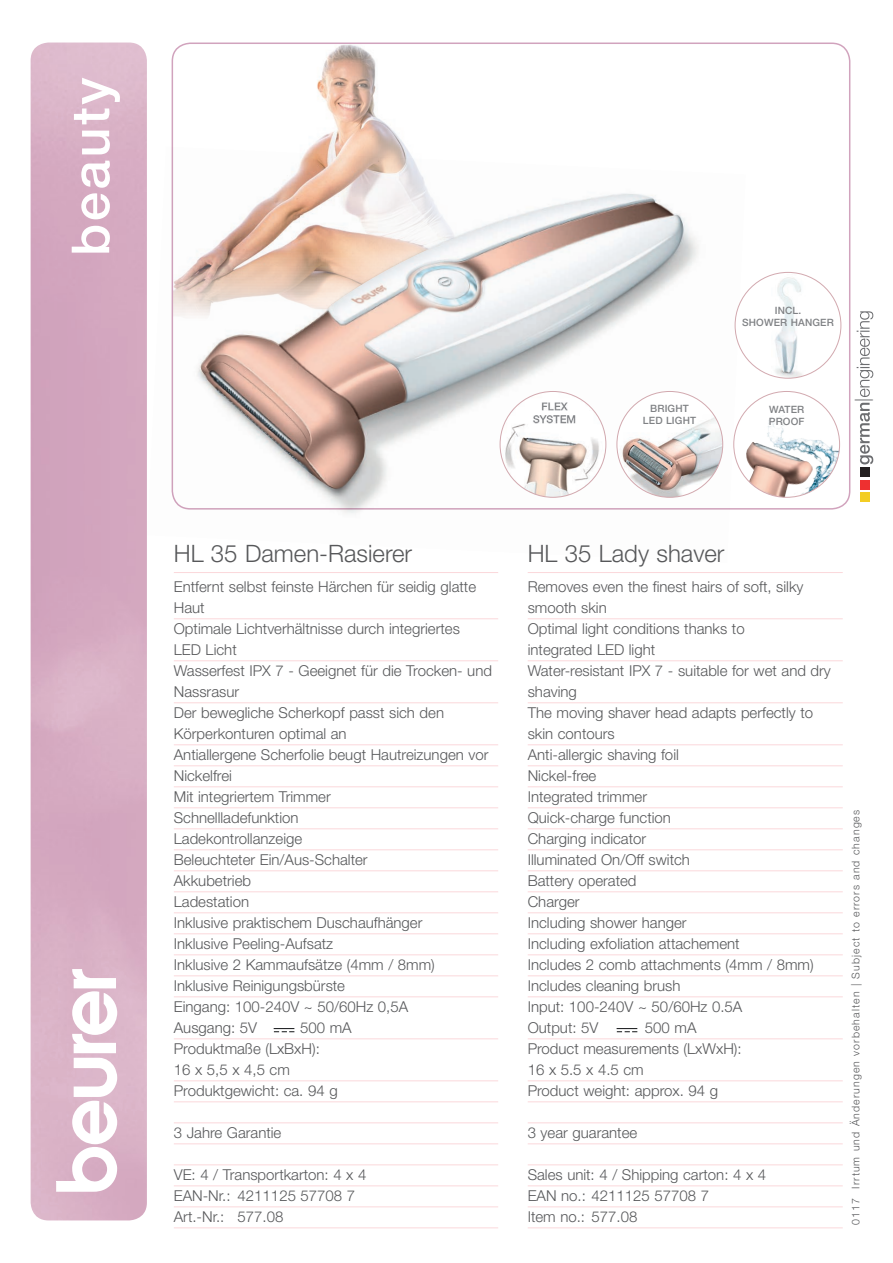
<style>
.page{position:relative;width:893px;height:1263px;background:#fff}
.page>*{position:absolute;margin:0;border:0;box-sizing:border-box;transform-origin:0 0}
.t1{font:500 52.5px "Helvetica Neue LT Pro";letter-spacing:.05em;color:#fff}
.t2{font:300 24px "Helvetica Neue LT Pro";color:#57585a}
.t3{font:300 18.15px "Helvetica Neue LT Pro";color:#6c6d70}
.t4{font:300 15px/21px "Helvetica Neue LT Pro";color:#57585a}
.t5{font:300 10.65px "Helvetica Neue LT Pro";letter-spacing:.1em;color:#57585a}
.t6{font:500 10.05px/12.1px "Helvetica Neue LTW1 G";letter-spacing:.015em;color:#808285;text-align:center}
</style>
<div class="page">
<svg style="left:56px;top:969px;width:61px;height:223px"></svg>
<img style="left:172px;top:43px;width:234px;height:104px">
<img style="left:171px;top:147px;width:575px;height:366px">
<img style="left:200px;top:194px;width:491px;height:296px">
<svg style="left:274px;top:1028px;width:20px;height:4px"></svg>
<svg style="left:617px;top:1028px;width:20px;height:4px"></svg>
<svg style="left:860px;top:403px;width:13px;height:61px"></svg>
<svg style="left:857px;top:311px;width:16px;height:86px"></svg>
<div style="left:860px;top:492px;width:9px;height:10px;background:#f3cd24"></div>
<div style="left:860px;top:480px;width:9px;height:9px;background:#ee3030"></div>
<div style="left:860px;top:467px;width:9px;height:10px;background:#231f20"></div>
<img style="left:734px;top:405px;width:106px;height:92px">
<img style="left:617px;top:391px;width:106px;height:106px;border-radius:53px">
<img style="left:500px;top:391px;width:106px;height:106px;border-radius:53px">
<div style="left:735px;top:272px;width:106px;height:106px;background:#fff;border-radius:50%"></div>
<img style="left:771px;top:272px;width:35px;height:106px">
<hr style="left:174px;top:572px;width:324px;height:1px;background:#fbd8db">
<hr style="left:174px;top:618px;width:324px;height:1px;background:#fbd8db">
<hr style="left:174px;top:660px;width:324px;height:1px;background:#fbd8db">
<hr style="left:174px;top:702px;width:324px;height:1px;background:#fbd8db">
<hr style="left:174px;top:744px;width:324px;height:1px;background:#fbd8db">
<hr style="left:174px;top:765px;width:324px;height:1px;background:#fbd8db">
<hr style="left:174px;top:786px;width:324px;height:1px;background:#fbd8db">
<hr style="left:174px;top:807px;width:324px;height:1px;background:#fbd8db">
<hr style="left:174px;top:828px;width:324px;height:1px;background:#fbd8db">
<hr style="left:174px;top:849px;width:324px;height:1px;background:#fbd8db">
<hr style="left:174px;top:870px;width:324px;height:1px;background:#fbd8db">
<hr style="left:174px;top:891px;width:324px;height:1px;background:#fbd8db">
<hr style="left:174px;top:912px;width:324px;height:1px;background:#fbd8db">
<hr style="left:174px;top:933px;width:324px;height:1px;background:#fbd8db">
<hr style="left:174px;top:954px;width:324px;height:1px;background:#fbd8db">
<hr style="left:174px;top:975px;width:324px;height:1px;background:#fbd8db">
<hr style="left:174px;top:996px;width:324px;height:1px;background:#fbd8db">
<hr style="left:174px;top:1038px;width:324px;height:1px;background:#fbd8db">
<hr style="left:174px;top:1080px;width:324px;height:1px;background:#fbd8db">
<hr style="left:174px;top:1101px;width:324px;height:1px;background:#fbd8db">
<hr style="left:174px;top:1122px;width:324px;height:1px;background:#fbd8db">
<hr style="left:174px;top:1143px;width:324px;height:1px;background:#fbd8db">
<hr style="left:174px;top:1164px;width:324px;height:1px;background:#fbd8db">
<hr style="left:174px;top:1185px;width:324px;height:1px;background:#fbd8db">
<hr style="left:174px;top:1206px;width:324px;height:1px;background:#fbd8db">
<hr style="left:174px;top:1227px;width:324px;height:1px;background:#fbd8db">
<hr style="left:528px;top:572px;width:315px;height:1px;background:#fbd8db">
<hr style="left:528px;top:618px;width:315px;height:1px;background:#fbd8db">
<hr style="left:528px;top:660px;width:315px;height:1px;background:#fbd8db">
<hr style="left:528px;top:702px;width:315px;height:1px;background:#fbd8db">
<hr style="left:528px;top:744px;width:315px;height:1px;background:#fbd8db">
<hr style="left:528px;top:765px;width:315px;height:1px;background:#fbd8db">
<hr style="left:528px;top:786px;width:315px;height:1px;background:#fbd8db">
<hr style="left:528px;top:807px;width:315px;height:1px;background:#fbd8db">
<hr style="left:528px;top:828px;width:315px;height:1px;background:#fbd8db">
<hr style="left:528px;top:849px;width:315px;height:1px;background:#fbd8db">
<hr style="left:528px;top:870px;width:315px;height:1px;background:#fbd8db">
<hr style="left:528px;top:891px;width:315px;height:1px;background:#fbd8db">
<hr style="left:528px;top:912px;width:315px;height:1px;background:#fbd8db">
<hr style="left:528px;top:933px;width:315px;height:1px;background:#fbd8db">
<hr style="left:528px;top:954px;width:315px;height:1px;background:#fbd8db">
<hr style="left:528px;top:975px;width:315px;height:1px;background:#fbd8db">
<hr style="left:528px;top:996px;width:315px;height:1px;background:#fbd8db">
<hr style="left:528px;top:1038px;width:315px;height:1px;background:#fbd8db">
<hr style="left:528px;top:1080px;width:315px;height:1px;background:#fbd8db">
<hr style="left:528px;top:1101px;width:315px;height:1px;background:#fbd8db">
<hr style="left:528px;top:1122px;width:315px;height:1px;background:#fbd8db">
<hr style="left:528px;top:1143px;width:315px;height:1px;background:#fbd8db">
<hr style="left:528px;top:1164px;width:315px;height:1px;background:#fbd8db">
<hr style="left:528px;top:1185px;width:315px;height:1px;background:#fbd8db">
<hr style="left:528px;top:1206px;width:315px;height:1px;background:#fbd8db">
<hr style="left:528px;top:1227px;width:315px;height:1px;background:#fbd8db">
<h1 class="t1" style="left:59px;top:256px;width:180px;rotate:-90deg">beauty</h1>
<p class="t6" style="left:643px;top:403px;width:55px">BRIGHT<br>LED LIGHT</p>
<p class="t6" style="left:742px;top:305px;width:93px">INCL.<br>SHOWER HANGER</p>
<p class="t6" style="left:769px;top:403px;width:37px;text-align:left">WATER<br>PROOF</p>
<p class="t3" style="left:852px;top:402px;width:6px;rotate:-90deg">|</p>
<h2 class="t2" style="left:174px;top:539px;width:240px">HL 35 Damen-Rasierer</h2>
<p class="t4" style="left:174px;top:576px;width:320px">Entfernt selbst feinste Härchen für seidig glatte<br>Haut<br>Optimale Lichtverhältnisse durch integriertes<br>LED Licht<br>Wasserfest IPX 7 - Geeignet für die Trocken- und<br>Nassrasur<br>Der bewegliche Scherkopf passt sich den<br>Körperkonturen optimal an<br>Antiallergene Scherfolie beugt Hautreizungen vor<br>Nickelfrei<br>Mit integriertem Trimmer<br>Schnellladefunktion<br>Ladekontrollanzeige<br>Beleuchteter Ein/Aus-Schalter<br>Akkubetrieb<br>Ladestation<br>Inklusive praktischem Duschaufhänger<br>Inklusive Peeling-Aufsatz<br>Inklusive 2 Kammaufsätze (4mm / 8mm)<br>Inklusive Reinigungsbürste<br>Eingang: 100-240V ~ 50/60Hz 0,5A<br>Ausgang: 5V</p>
<p class="t4" style="left:174px;top:1017px;width:179px;text-indent:126px">500 mA<br>Produktmaße (LxBxH):<br>16 x 5,5 x 4,5 cm<br>Produktgewicht: ca. 94 g</p>
<p class="t4" style="left:174px;top:1122px;width:109px">3 Jahre Garantie</p>
<p class="t4" style="left:174px;top:1164px;width:194px">VE: 4 / Transportkarton: 4 x 4<br>EAN-Nr.: 4211125 57708 7<br>Art.-Nr.: 577.08</p>
<h2 class="t2" style="left:528px;top:539px;width:198px">HL 35 Lady shaver</h2>
<p class="t4" style="left:528px;top:576px;width:305px">Removes even the finest hairs of soft, silky smooth skin<br>Optimal light conditions thanks to<br>integrated LED light<br>Water-resistant IPX 7 - suitable for wet and dry shaving<br>The moving shaver head adapts perfectly to skin contours<br>Anti-allergic shaving foil<br>Nickel-free<br>Integrated trimmer<br>Quick-charge function<br>Charging indicator<br>Illuminated On/Off switch<br>Battery operated<br>Charger<br>Including shower hanger<br>Including exfoliation attachement<br>Includes 2 comb attachments (4mm / 8mm)<br>Includes cleaning brush<br>Input: 100-240V ~ 50/60Hz 0.5A<br>Output: 5V</p>
<p class="t4" style="left:528px;top:1017px;width:215px;text-indent:117px">500 mA<br>Product measurements (LxWxH):<br>16 x 5.5 x 4.5 cm<br>Product weight: approx. 94 g</p>
<p class="t4" style="left:528px;top:1122px;width:111px">3 year guarantee</p>
<p class="t4" style="left:528px;top:1164px;width:240px">Sales unit: 4 / Shipping carton: 4 x 4<br>EAN no.: 4211125 57708 7<br>Item no.: 577.08</p>
<p class="t5" style="left:849px;top:1225px;width:417px;rotate:-90deg">0117 Irrtum und Änderungen vorbehalten | Subject to errors and changes</p>
</div>
